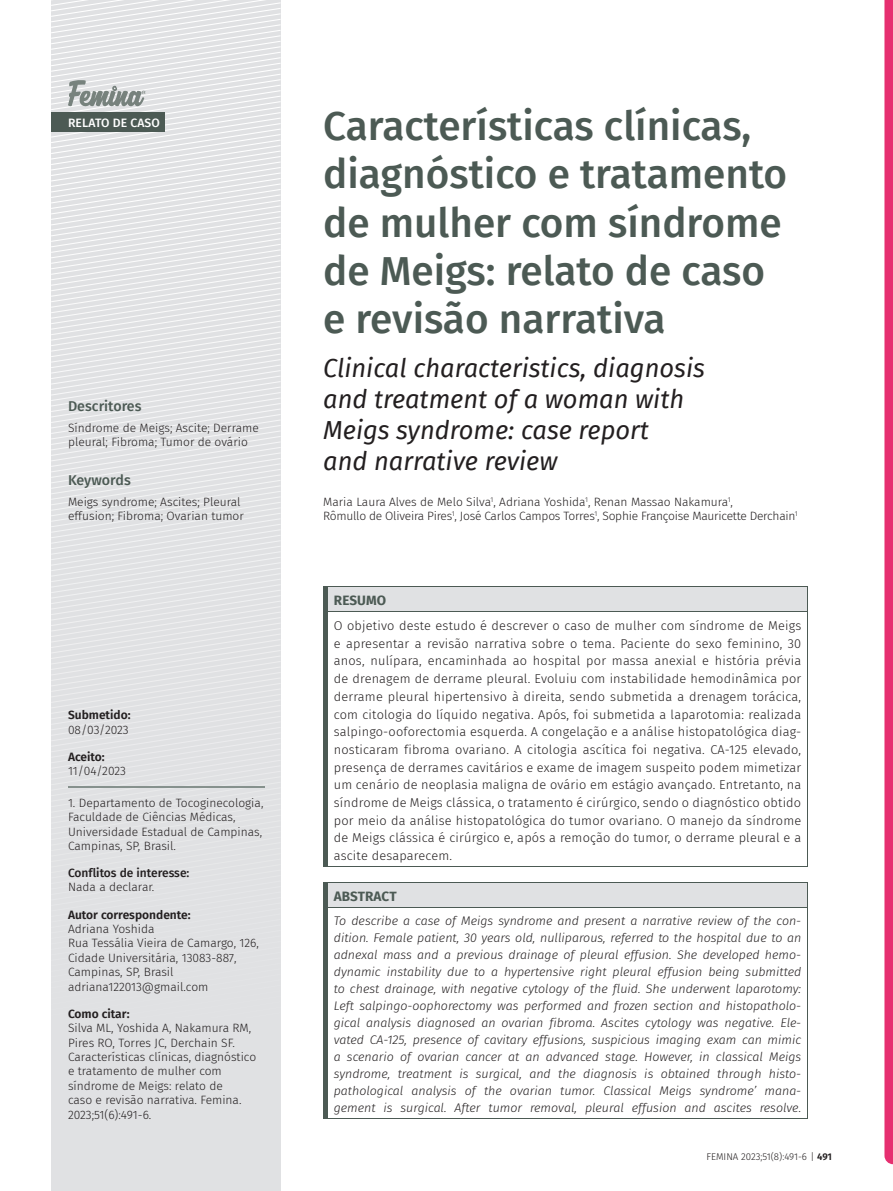
<style>
.page{position:relative;width:893px;height:1191px;background:#fff}
.page>*{position:absolute;margin:0;border:0;box-sizing:border-box;transform-origin:0 0}
.t1{font:500 40.5px/48.3px "Fira Sans";color:#4c5a54}
.t2{font:italic 25.5px/30.9px "Fira Sans";color:#231f20}
.t3{font:500 14.25px "Fira Sans";color:#4c5a54}
.t4{font:700 13.5px "Fira Sans";letter-spacing:.005em;color:#4c5a54}
.t5{font:300 12.75px/17.7px "Fira Sans";letter-spacing:.015em;color:#231f20;text-align:justify}
.t6{font:italic 300 12.45px/17px "Fira Sans";color:#231f20;text-align:justify}
.t7{font:500 12.15px "Fira Sans";letter-spacing:.01em;color:#fff}
.t8{font:300 12px/14.4px "Fira Sans";color:#231f20}
.t9{font:300 12px/14.7px "Fira Sans";letter-spacing:-.02em;color:#231f20}
.t10{font:600 12px "Fira Sans";color:#231f20}
.t11{font:500 12px/14.4px "Fira Sans";color:#231f20}
.t12{font:300 9.75px "Fira Sans";color:#231f20}
.s1{font-weight:600}
.s2{font-weight:300}
</style>
<div class="page">
<svg style="left:51px;top:0;width:230px;height:1191px"></svg>
<svg style="left:884px;top:0;width:9px;height:1164px"></svg>
<div style="left:51px;top:112px;width:113px;height:19px;background:#4c5a54"></div>
<hr style="left:68px;top:786px;width:196px;height:1px;background:#86918d">
<div style="left:325px;top:586px;width:483px;height:26px;background:#e0e1e3"></div>
<hr style="left:323px;top:586px;width:4px;height:26px;background:#4c5a54">
<hr style="left:323px;top:586px;width:485px;height:1px;background:#4c5a54">
<svg style="left:807px;top:587px;width:1px;height:24px"></svg>
<hr style="left:323px;top:612px;width:4px;height:254px;background:#4c5a54">
<hr style="left:327px;top:611px;width:481px;height:1px;background:#4c5a54">
<hr style="left:807px;top:612px;width:1px;height:254px;background:#4c5a54">
<hr style="left:323px;top:866px;width:485px;height:1px;background:#4c5a54">
<div style="left:325px;top:882px;width:483px;height:25px;background:#e0e1e3"></div>
<hr style="left:323px;top:882px;width:4px;height:25px;background:#4c5a54">
<hr style="left:323px;top:881px;width:485px;height:1px;background:#4c5a54">
<svg style="left:807px;top:882px;width:1px;height:25px"></svg>
<hr style="left:323px;top:907px;width:4px;height:211px;background:#4c5a54">
<hr style="left:327px;top:907px;width:481px;height:1px;background:#4c5a54">
<hr style="left:807px;top:907px;width:1px;height:211px;background:#4c5a54">
<hr style="left:323px;top:1118px;width:485px;height:1px;background:#4c5a54">
<p class="t7" style="left:68px;top:113px;width:93px">RELATO DE CASO</p>
<p class="t3" style="left:68px;top:395px;width:75px">Descritores</p>
<p class="t8" style="left:68px;top:420px;width:192px">Síndrome de Meigs; Ascite; Derrame pleural; Fibroma; Tumor de ovário</p>
<p class="t3" style="left:68px;top:468px;width:64px">Keywords</p>
<p class="t8" style="left:68px;top:494px;width:177px">Meigs syndrome; Ascites; Pleural effusion; Fibroma; Ovarian tumor</p>
<p class="t10" style="left:68px;top:705px;width:64px">Submetido:</p>
<p class="t8" style="left:68px;top:722px;width:62px">08/03/2023</p>
<p class="t10" style="left:68px;top:747px;width:38px">Aceito:</p>
<p class="t8" style="left:68px;top:764px;width:59px">11/04/2023</p>
<p class="t8" style="left:68px;top:795px;width:197px">1. Departamento de Tocoginecologia,<br>Faculdade de Ciências Médicas,<br>Universidade Estadual de Campinas,<br>Campinas, SP, Brasil.</p>
<p class="t11" style="left:68px;top:865px;width:123px">Confl<span class="s1">i</span>tos de interesse:<br><span class="s2">Nada a declarar.</span></p>
<p class="t10" style="left:68px;top:904px;width:124px">Autor correspondente:</p>
<p class="t8" style="left:68px;top:921px;width:192px">Adriana Yoshida<br>Rua Tessália Vieira de Camargo, 126,<br>Cidade Universitária, 13083-887,<br>Campinas, SP, Brasil adriana122013@gmail.com</p>
<p class="t10" style="left:68px;top:1003px;width:63px">Como citar:</p>
<p class="t8" style="left:68px;top:1020px;width:190px">Silva ML, Yoshida A, Nakamura RM,<br>Pires RO, Torres JC, Derchain SF.<br>Características clínicas, diagnóstico e tratamento de mulher com síndrome de Meigs: relato de<br>caso e revisão narrativa. Femina.<br>2023;51(6):491-6.</p>
<h1 class="t1" style="left:323px;top:100px;width:465px">Características clínicas, diagnóstico e tratamento de mulher com síndrome de Meigs: relato de caso e revisão narrativa</h1>
<h2 class="t2" style="left:323px;top:352px;width:383px">Clinical characteristics, diagnosis and treatment of a woman with<br>Meigs syndrome: case report<br>and narrative review</h2>
<p class="t9" style="left:323px;top:494px;width:476px">Maria Laura Alves de Melo Silva<sup>1</sup>, Adriana Yoshida<sup>1</sup>, Renan Massao Nakamura<sup>1</sup>,<br>Rômullo de Oliveira Pires<sup>1</sup>, José Carlos Campos Torres<sup>1</sup>, Sophie Françoise Mauricette Derchain<sup>1</sup></p>
<p class="t4" style="left:334px;top:589px;width:54px">RESUMO</p>
<p class="t5" style="left:334px;top:616px;width:469px">O objetivo deste estudo é descrever o caso de mulher com síndrome de Meigs e apresentar a revisão narrativa sobre o tema. Paciente do sexo feminino, 30 anos, nulípara, encaminhada ao hospital por massa anexial e história prévia de drenagem de derrame pleural. Evoluiu com instabilidade hemodinâmica por derrame pleural hipertensivo à direita, sendo submetida a drenagem torácica, com citologia do líquido negativa. Após, foi submetida a laparotomia: realizada salpingo-ooforectomia esquerda. A congelação e a análise histopatológica diag&shy;nosticaram fibroma ovariano. A citologia ascítica foi negativa. CA-125 elevado, presença de derrames cavitários e exame de imagem suspeito podem mimetizar um cenário de neoplasia maligna de ovário em estágio avançado. Entretanto, na síndrome de Meigs clássica, o tratamento é cirúrgico, sendo o diagnóstico obtido por meio da análise histopatológica do tumor ovariano. O manejo da síndrome de Meigs clássica é cirúrgico e, após a remoção do tumor, o derrame pleural e a ascite desaparecem.</p>
<p class="t4" style="left:334px;top:885px;width:64px">ABSTRACT</p>
<p class="t6" style="left:334px;top:912px;width:469px">To describe a case of Meigs syndrome and present a narrative review of the con&shy;dition. Female patient, 30 years old, nulliparous, referred to the hospital due to an adnexal mass and a previous drainage of pleural effusion. She developed hemo&shy;dynamic instability due to a hypertensive right pleural effusion being submitted to chest drainage, with negative cytology of the fluid. She underwent laparotomy:<br>Left salpingo-oophorectomy was performed and frozen section and histopatholo&shy;gical analysis diagnosed an ovarian fibroma. Ascites cytology was negative. Ele&shy;vated CA-125, presence of cavitary effusions, suspicious imaging exam can mimic a scenario of ovarian cancer at an advanced stage. However, in classical Meigs syndrome, treatment is surgical, and the diagnosis is obtained through histo&shy;pathological analysis of the ovarian tumor. Classical Meigs syndrome’ mana&shy;gement is surgical. After tumor removal, pleural effusion and ascites resolve.</p>
<p class="t12" style="left:706px;top:1149px;width:127px">FEMINA 2023;51(8):491-6 | <span class="s1">491</span></p>
</div>
